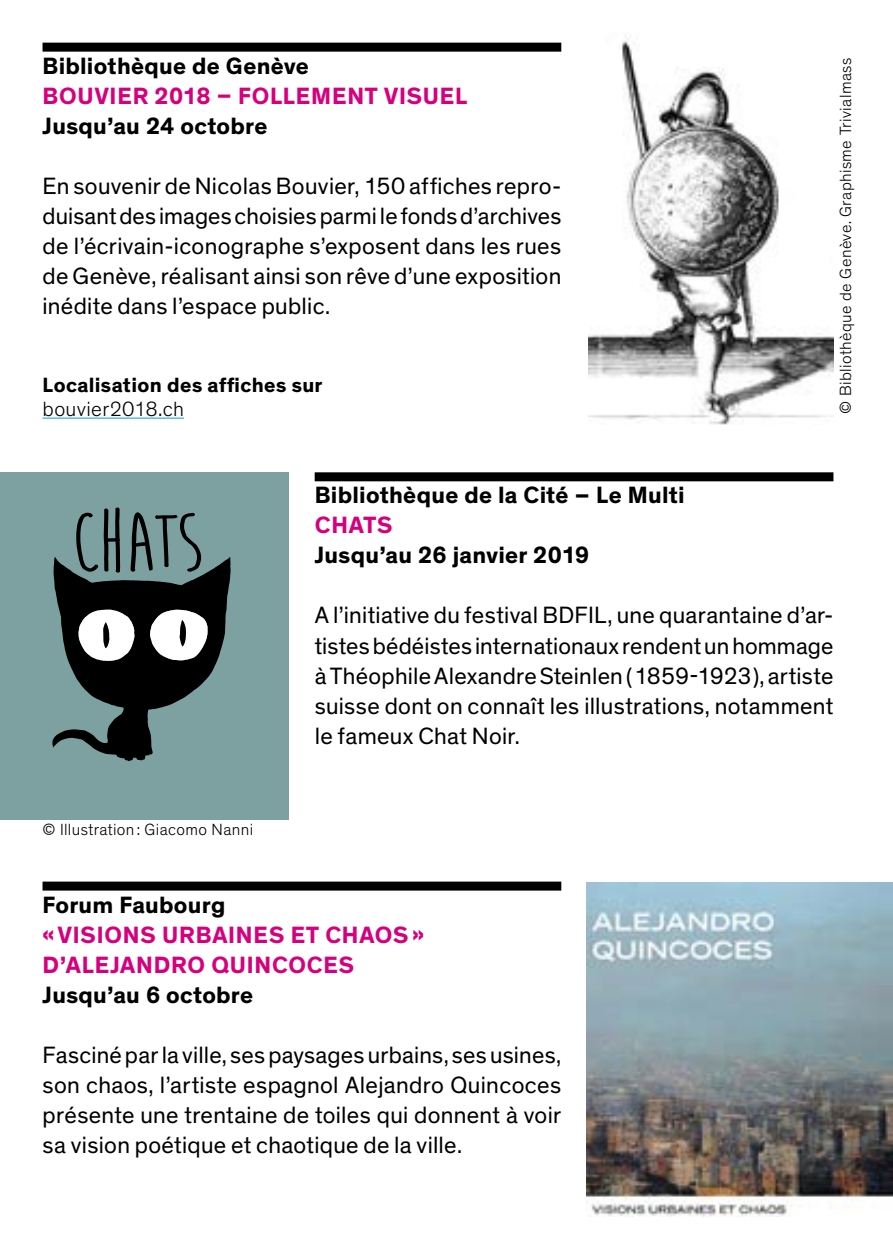
<style>
.page{position:relative;width:893px;height:1259px;background:#fff}
.page>*{position:absolute;margin:0;border:0;box-sizing:border-box;transform-origin:0 0}
.t1{font:24px/30px "Theinhardt";letter-spacing:.015em;color:#000;text-align:justify}
.t2{font:700 24px "Theinhardt";letter-spacing:.01em;color:#000}
.t3{font:700 24px/30px "Theinhardt";letter-spacing:.03em;color:#d6007e}
.t4{font:700 21px "Theinhardt";letter-spacing:.02em;color:#000}
.t5{font:300 21px "Theinhardt";letter-spacing:.015em;color:#000}
.t6{font:300 16.5px "Theinhardt";letter-spacing:.02em;color:#000}
</style>
<div class="page">
<div style="left:43px;top:43px;width:518px;height:9px;background:#000"></div>
<div style="left:43px;top:881px;width:518px;height:9px;background:#000"></div>
<div style="left:315px;top:472px;width:518px;height:9px;background:#000"></div>
<img style="left:588px;top:39px;width:245px;height:386px">
<div style="left:0;top:472px;width:289px;height:347px;background:#7da1a1"></div>
<svg style="left:52px;top:507px;width:179px;height:254px"></svg>
<img style="left:587px;top:882px;width:306px;height:334px">
<hr style="left:43px;top:417px;width:141px;height:1px;background:#009ee3">
<p class="t2" style="left:43px;top:51px;width:268px">Bibliothèque de Genève</p>
<p class="t3" style="left:43px;top:81px;width:426px">BOUVIER 2018 – FOLLEMENT VISUEL</p>
<p class="t2" style="left:43px;top:111px;width:226px">Jusqu’au 24 octobre</p>
<p class="t1" style="left:43px;top:171px;width:520px">En souvenir de Nicolas Bouvier, 150 affiches repro&shy;duisant des images choisies parmi le fonds d’archives de l’écrivain-iconographe s’exposent dans les rues de Genève, réalisant ainsi son rêve d’une exposition inédite dans l’espace public.</p>
<p class="t4" style="left:43px;top:371px;width:281px">Localisation des affiches sur</p>
<p class="t5" style="left:43px;top:396px;width:143px">bouvier2018.ch</p>
<p class="t6" style="left:836px;top:414px;width:358px;rotate:-90deg">© Bibliothèque de Genève. Graphisme Trivialmass</p>
<p class="t6" style="left:43px;top:820px;width:212px">© Illustration: Giacomo Nanni</p>
<p class="t2" style="left:315px;top:480px;width:372px">Bibliothèque de la Cité – Le Multi</p>
<p class="t3" style="left:315px;top:511px;width:80px">CHATS</p>
<p class="t2" style="left:315px;top:540px;width:276px">Jusqu’au 26 janvier 2019</p>
<p class="t1" style="left:315px;top:601px;width:520px">A l’initiative du festival BDFIL, une quarantaine d’ar&shy;tistes bédéistes internationaux rendent un hommage à Théophile Alexandre Steinlen ( 1859-1923 ), artiste suisse dont on connaît les illustrations, notamment le fameux Chat Noir.</p>
<p class="t2" style="left:43px;top:889px;width:184px">Forum Faubourg</p>
<p class="t3" style="left:43px;top:920px;width:383px">«VISIONS URBAINES ET CHAOS»<br>D’ALEJANDRO QUINCOCES</p>
<p class="t2" style="left:43px;top:979px;width:212px">Jusqu’au 6 octobre</p>
<p class="t1" style="left:43px;top:1040px;width:520px">Fasciné par la ville, ses paysages urbains, ses usines, son chaos, l’artiste espagnol Alejandro Quincoces présente une trentaine de toiles qui donnent à voir sa vision poétique et chaotique de la ville.</p>
</div>
